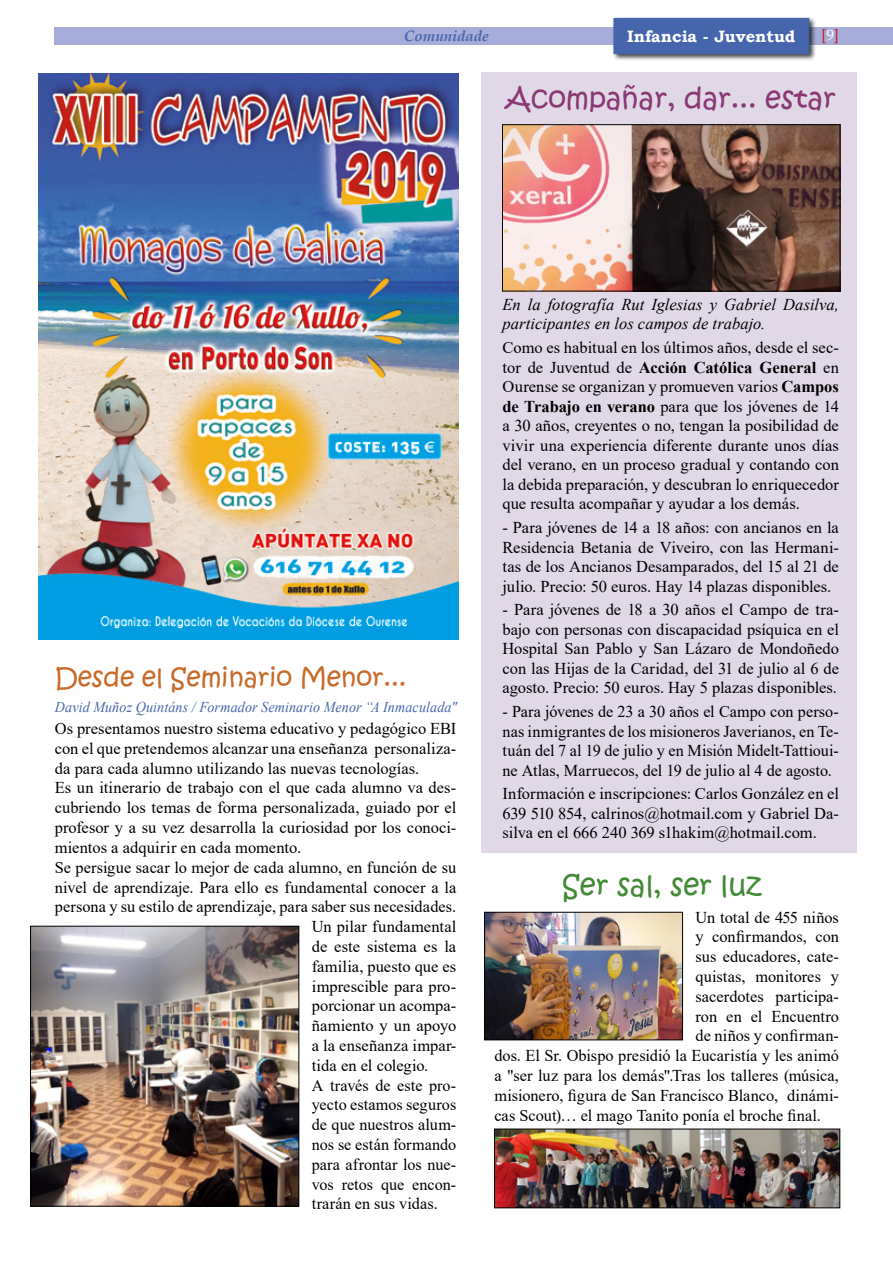
<style>
.page{position:relative;width:893px;height:1263px;background:#fff}
.page>*{position:absolute;margin:0;border:0;box-sizing:border-box;transform-origin:0 0}
.t1{font:28.5px "Kristen ITC";color:#8a3773}
.t2{font:28.5px "Kristen ITC";color:#428a36}
.t3{font:25.5px "Kristen ITC";color:#c96a29}
.t4{font:16.5px/19.5px "Times New Roman";color:#000;text-align:justify}
.t5{font:italic 16.5px/19.5px "Times New Roman";color:#000}
.t6{font:700 16.5px "Bookman Old Style";color:#fff}
.t7{font:italic 15px "Times New Roman";letter-spacing:.01em;color:#4565ad;scale:.94 1}
.t8{font:italic 700 15px "Book Antiqua";color:#4565ad}
.t9{font:15px "Book Antiqua";color:#cd171a}
.s1{color:#fff}
.s2{font-weight:700}
</style>
<div class="page">
<div style="left:54px;top:27px;width:839px;height:18px;background:#a5add8"></div>
<div style="left:612px;top:16px;width:204px;height:46px;background:#000;opacity:.75"></div>
<div style="left:614px;top:18px;width:195px;height:36px;background:#4565ad"></div>
<div style="left:481px;top:72px;width:375px;height:781px;background:#e0d7e7"></div>
<img style="left:39px;top:74px;width:419px;height:566px">
<img style="left:32px;top:928px;width:265px;height:276px">
<div style="left:30px;top:926px;width:269px;height:280px;border:1px solid #000"></div>
<svg style="left:491px;top:911px;width:350px;height:225px"></svg>
<img style="left:486px;top:914px;width:195px;height:124px">
<div style="left:484px;top:912px;width:199px;height:128px;border:1px solid #000"></div>
<img style="left:496px;top:1131px;width:342px;height:75px">
<div style="left:494px;top:1129px;width:346px;height:79px;border:1px solid #000"></div>
<img style="left:504px;top:126px;width:334px;height:163px">
<div style="left:502px;top:124px;width:338px;height:167px;border:1px solid #000"></div>
<p class="t8" style="left:404px;top:26px;width:86px">Comunidade</p>
<p class="t6" style="left:627px;top:24px;width:170px">Infancia - Juventud</p>
<p class="t9" style="left:821px;top:24px;width:19px">[<span class="s1">9</span>]</p>
<h1 class="t1" style="left:506px;top:79px;width:332px">Acompañar, dar... estar</h1>
<h2 class="t3" style="left:55px;top:661px;width:353px">Desde el Seminario Menor...</h2>
<p class="t7" style="left:55px;top:696px;width:429px">David Muñoz Quintáns / Formador Seminario Menor “A Inmaculada"</p>
<p class="t4" style="left:55px;top:718px;width:403px">Os presentamos nuestro sistema educativo y pedagógico EBI</p>
<p class="t4" style="left:55px;top:738px;width:403px">con el que pretendemos alcanzar una enseñanza personaliza-</p>
<p class="t4" style="left:55px;top:758px;width:366px">da para cada alumno utilizando las nuevas tecnologías.</p>
<p class="t4" style="left:55px;top:778px;width:403px">Es un itinerario de trabajo con el que cada alumno va des-</p>
<p class="t4" style="left:55px;top:797px;width:403px">cubriendo los temas de forma personalizada, guiado por el</p>
<p class="t4" style="left:55px;top:817px;width:403px">profesor y a su vez desarrolla la curiosidad por los conoci-</p>
<p class="t4" style="left:55px;top:837px;width:248px">mientos a adquirir en cada momento.</p>
<p class="t4" style="left:55px;top:857px;width:403px">Se persigue sacar lo mejor de cada alumno, en función de su</p>
<p class="t4" style="left:55px;top:877px;width:403px">nivel de aprendizaje. Para ello es fundamental conocer a la</p>
<p class="t4" style="left:55px;top:896px;width:403px">persona y su estilo de aprendizaje, para saber sus necesidades.</p>
<p class="t4" style="left:312px;top:916px;width:146px">Un pilar fundamental</p>
<p class="t4" style="left:312px;top:936px;width:146px">de este sistema es la</p>
<p class="t4" style="left:312px;top:956px;width:146px">familia, puesto que es</p>
<p class="t4" style="left:312px;top:976px;width:146px">imprescible para pro-</p>
<p class="t4" style="left:312px;top:995px;width:146px">porcionar un acompa-</p>
<p class="t4" style="left:312px;top:1015px;width:146px">ñamiento y un apoyo</p>
<p class="t4" style="left:312px;top:1035px;width:146px">a la enseñanza impar-</p>
<p class="t4" style="left:312px;top:1055px;width:118px">tida en el colegio.</p>
<p class="t4" style="left:312px;top:1075px;width:146px">A través de este pro-</p>
<p class="t4" style="left:312px;top:1094px;width:146px">yecto estamos seguros</p>
<p class="t4" style="left:312px;top:1114px;width:146px">de que nuestros alum-</p>
<p class="t4" style="left:312px;top:1134px;width:146px">nos se están formando</p>
<p class="t4" style="left:312px;top:1154px;width:146px">para afrontar los nue-</p>
<p class="t4" style="left:312px;top:1174px;width:146px">vos retos que encon-</p>
<p class="t4" style="left:312px;top:1193px;width:128px">trarán en sus vidas.</p>
<p class="t5" style="left:502px;top:294px;width:338px">En la fotografía Rut Iglesias y Gabriel Dasilva, participantes en los campos de trabajo.</p>
<p class="t4" style="left:502px;top:337px;width:338px">Como es habitual en los últimos años, desde el sec&shy;tor de Juventud de <span class="s2">Acción Católica General</span> en Ourense se organizan y promueven varios <span class="s2">Campos de Trabajo en verano</span> para que los jóvenes de 14 a 30 años, creyentes o no, tengan la posibilidad de vivir una experiencia diferente durante unos días del verano, en un proceso gradual y contando con la debida preparación, y descubran lo enriquecedor que resulta acompañar y ayudar a los demás.</p>
<p class="t4" style="left:502px;top:517px;width:338px">- Para jóvenes de 14 a 18 años: con ancianos en la Residencia Betania de Viveiro, con las Hermani&shy;tas de los Ancianos Desamparados, del 15 al 21 de julio. Precio: 50 euros. Hay 14 plazas disponibles.</p>
<p class="t4" style="left:502px;top:599px;width:338px">- Para jóvenes de 18 a 30 años el Campo de tra&shy;bajo con personas con discapacidad psíquica en el Hospital San Pablo y San Lázaro de Mondoñedo con las Hijas de la Caridad, del 31 de julio al 6 de agosto. Precio: 50 euros. Hay 5 plazas disponibles.</p>
<p class="t4" style="left:502px;top:701px;width:338px">- Para jóvenes de 23 a 30 años el Campo con perso&shy;nas inmigrantes de los misioneros Javerianos, en Te&shy;tuán del 7 al 19 de julio y en Misión Midelt-Tattioui&shy;ne Atlas, Marruecos, del 19 de julio al 4 de agosto.</p>
<p class="t4" style="left:502px;top:783px;width:338px">Información e inscripciones: Carlos González en el 639 510 854, calrinos@hotmail.com y Gabriel Da&shy;silva en el 666 240 369 s1hakim@hotmail.com.</p>
<h1 class="t2" style="left:562px;top:866px;width:201px">Ser sal, ser luz</h1>
<p class="t4" style="left:695px;top:907px;width:145px">Un total de 455 niños</p>
<p class="t4" style="left:695px;top:926px;width:145px">y confirmandos, con</p>
<p class="t4" style="left:695px;top:946px;width:145px">sus educadores, cate-</p>
<p class="t4" style="left:695px;top:966px;width:145px">quistas, monitores y</p>
<p class="t4" style="left:695px;top:986px;width:145px">sacerdotes participa-</p>
<p class="t4" style="left:695px;top:1006px;width:145px">ron en el Encuentro</p>
<p class="t4" style="left:695px;top:1025px;width:145px">de niños y confirman-</p>
<p class="t4" style="left:494px;top:1045px;width:346px">dos. El Sr. Obispo presidió la Eucaristía y les animó</p>
<p class="t4" style="left:494px;top:1065px;width:346px">a "ser luz para los demás".Tras los talleres (música,</p>
<p class="t4" style="left:494px;top:1085px;width:346px">misionero, figura de San Francisco Blanco, dinámi-</p>
<p class="t4" style="left:494px;top:1105px;width:328px">cas Scout)… el mago Tanito ponía el broche final.</p>
</div>
